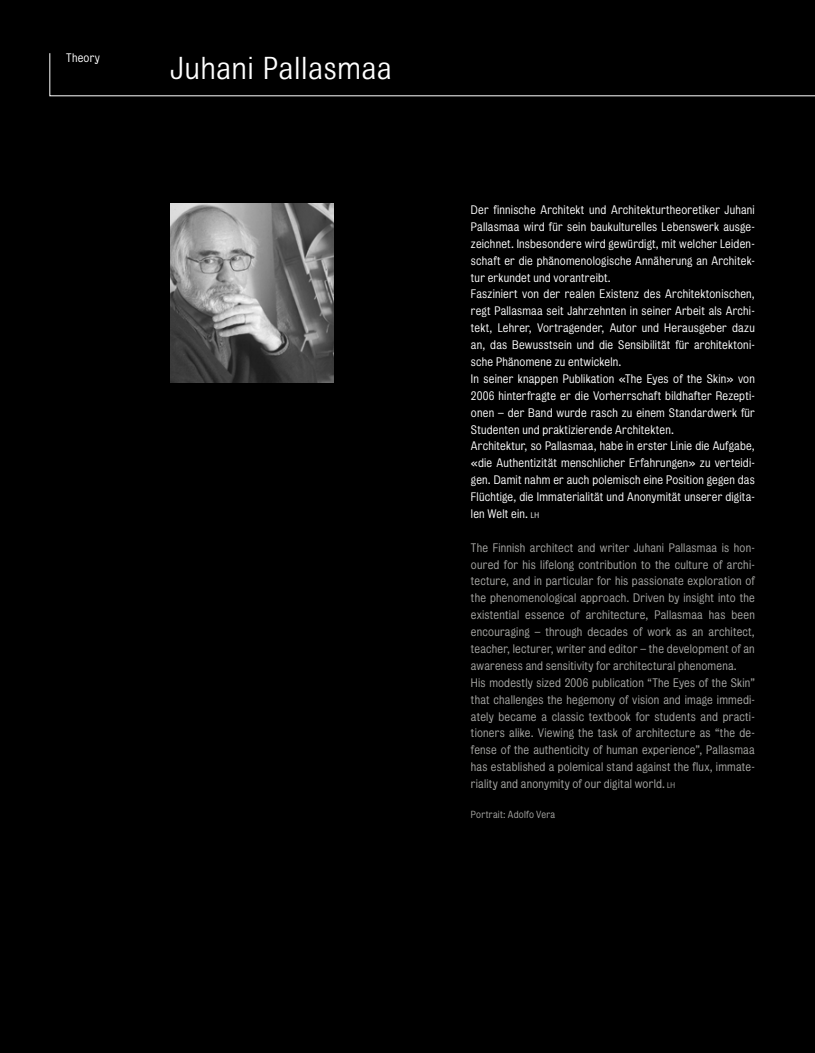
<style>
.page{position:relative;width:815px;height:1053px;background:#fff}
.page>*{position:absolute;margin:0;border:0;box-sizing:border-box;transform-origin:0 0}
.t1{font:33.75px "Bulldog";letter-spacing:-.015em;color:#fff}
.t2{font:300 11.25px/16.9px "Bureau Grot";letter-spacing:.02em;color:#fff}
.t3{font:300 11.25px/16.9px "Bureau Grot";letter-spacing:.02em;color:#a8a8a5}
.t4{font:300 9.38px "Bureau Grot";letter-spacing:.025em;color:#a8a8a5}
.s1{font-size:7.5px}
</style>
<div class="page">
<div style="left:0;top:0;width:815px;height:1052px;background:#000"></div>
<img style="left:170px;top:204px;width:163px;height:179px">
<svg style="left:49px;top:53px;width:766px;height:43px"></svg>
<p class="t2" style="left:66px;top:50px;width:35px">Theory</p>
<h1 class="t1" style="left:170px;top:50px;width:223px">Juhani Pallasmaa</h1>
<p class="t2" style="left:471px;top:201px;width:285px">Der finnische Architekt und Architekturtheoretiker Juhani Pallasmaa wird für sein baukulturelles Lebenswerk ausge&shy;zeichnet. Insbesondere wird gewürdigt, mit welcher Leiden&shy;schaft er die phänomenologische Annäherung an Architek&shy;tur erkundet und vorantreibt.<br>Fasziniert von der realen Existenz des Architektonischen, regt Pallasmaa seit Jahrzehnten in seiner Arbeit als Archi&shy;tekt, Lehrer, Vortragender, Autor und Herausgeber dazu an, das Bewusstsein und die Sensibilität für architektoni&shy;sche Phänomene zu entwickeln.<br>In seiner knappen Publikation «The Eyes of the Skin» von 2006 hinterfragte er die Vorherrschaft bildhafter Rezepti&shy;onen – der Band wurde rasch zu einem Standardwerk für Studenten und praktizierende Architekten.<br>Architektur, so Pallasmaa, habe in erster Linie die Aufgabe, «die Authentizität menschlicher Erfahrungen» zu verteidi&shy;gen. Damit nahm er auch polemisch eine Position gegen das Flüchtige, die Immaterialität und Anonymität unserer digita&shy;len Welt ein. <span class="s1">LH</span></p>
<p class="t3" style="left:471px;top:539px;width:285px">The Finnish architect and writer Juhani Pallasmaa is hon&shy;oured for his lifelong contribution to the culture of archi&shy;tecture, and in particular for his passionate exploration of the phenomenological approach. Driven by insight into the existential essence of architecture, Pallasmaa has been encouraging – through decades of work as an architect, teacher, lecturer, writer and editor – the development of an awareness and sensitivity for architectural phenomena.<br>His modestly sized 2006 publication “The Eyes of the Skin” that challenges the hegemony of vision and image immedi&shy;ately became a classic textbook for students and practi&shy;tioners alike. Viewing the task of architecture as “the de&shy;fense of the authenticity of human experience”, Pallasmaa has established a polemical stand against the flux, immate&shy;riality and anonymity of our digital world. <span class="s1">LH</span></p>
<p class="t4" style="left:471px;top:808px;width:86px">Portrait: Adolfo Vera</p>
</div>
